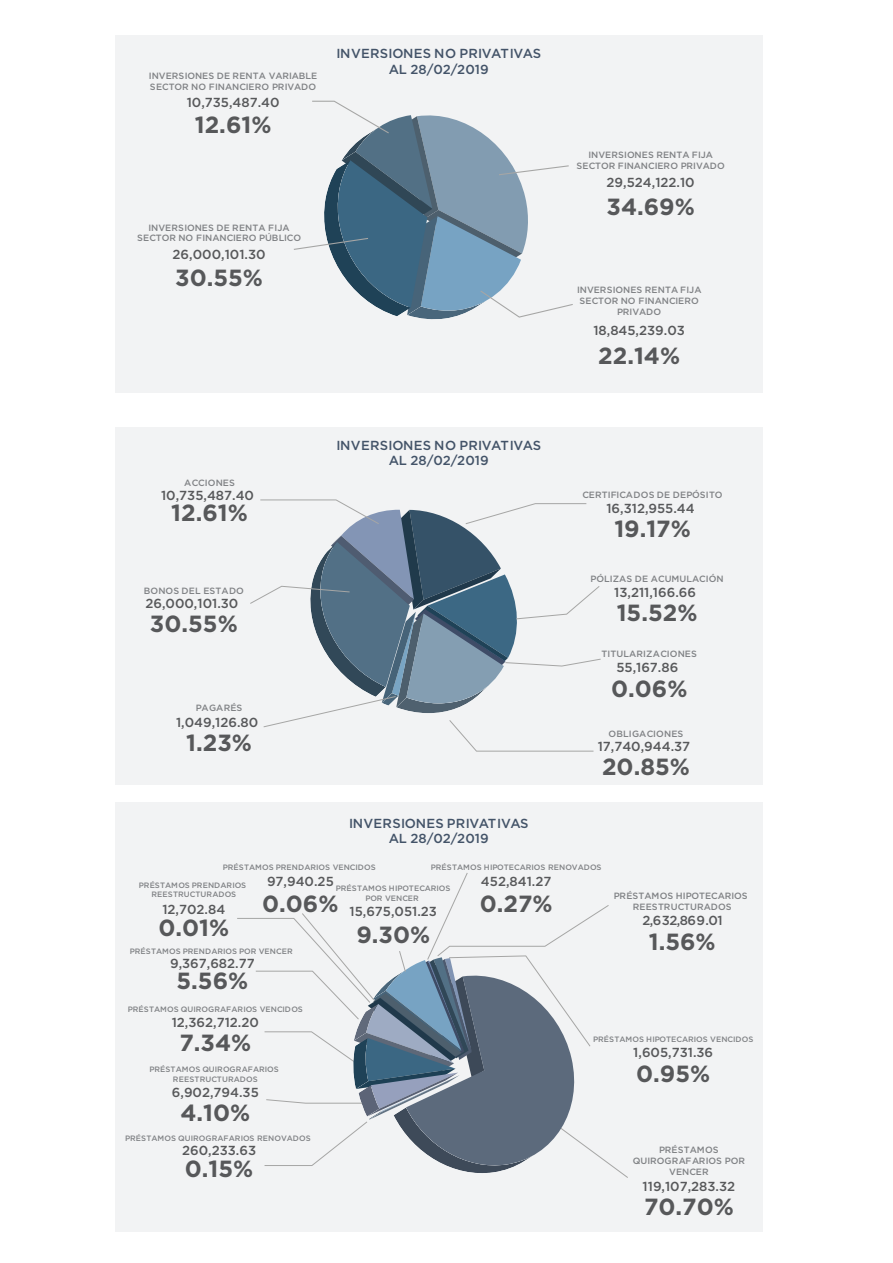
<style>
.page{position:relative;width:893px;height:1263px;background:#fff}
.page>*{position:absolute;margin:0;border:0;box-sizing:border-box;transform-origin:0 0}
.t1{font:700 23.4px "Gotham";color:#57585a}
.t2{font:500 13.05px "Gotham";color:#57585a}
.t3{font:500 13.05px/15.8px "Gotham";letter-spacing:.005em;color:#435368;text-align:center}
.t4{font:500 9.15px/10.9px "Gotham";letter-spacing:.005em;color:#808285;text-align:center}
.t5{font:500 7.8px/10.8px "Gotham";letter-spacing:.005em;color:#808285;text-align:center}
</style>
<div class="page">
<div style="left:115px;top:427px;width:648px;height:358px;background:#f2f3f4"></div>
<div style="left:115px;top:35px;width:648px;height:358px;background:#f2f3f4"></div>
<div style="left:115px;top:802px;width:648px;height:429px;background:#f2f3f4"></div>
<svg style="left:250px;top:499px;width:351px;height:253px"></svg>
<svg style="left:294px;top:100px;width:279px;height:219px"></svg>
<svg style="left:237px;top:873px;width:391px;height:305px"></svg>
<p class="t4" style="left:149px;top:70px;width:170px;text-align:left">INVERSIONES DE RENTA VARIABLE<br>SECTOR NO FINANCIERO PRIVADO</p>
<h2 class="t2" style="left:187px;top:94px;width:94px">10,735,487.40</h2>
<h1 class="t1" style="left:195px;top:109px;width:78px">12.61%</h1>
<h2 class="t3" style="left:336px;top:46px;width:206px">INVERSIONES NO PRIVATIVAS<br>AL 28/02/2019</h2>
<p class="t4" style="left:137px;top:222px;width:166px">INVERSIONES DE RENTA FIJA<br>SECTOR NO FINANCIERO PÚBLICO</p>
<h2 class="t2" style="left:173px;top:246px;width:95px">26,000,101.30</h2>
<h1 class="t1" style="left:175px;top:262px;width:89px">30.55%</h1>
<p class="t4" style="left:184px;top:477px;width:52px">ACCIONES</p>
<h2 class="t2" style="left:161px;top:487px;width:94px">10,735,487.40</h2>
<h1 class="t1" style="left:171px;top:497px;width:78px">12.61%</h1>
<p class="t4" style="left:144px;top:585px;width:102px">BONOS DEL ESTADO</p>
<h2 class="t2" style="left:145px;top:595px;width:95px">26,000,101.30</h2>
<h1 class="t1" style="left:150px;top:608px;width:89px">30.55%</h1>
<p class="t4" style="left:196px;top:702px;width:48px">PAGARÉS</p>
<h2 class="t2" style="left:176px;top:714px;width:84px">1,049,126.80</h2>
<h1 class="t1" style="left:186px;top:727px;width:67px">1.23%</h1>
<h2 class="t3" style="left:336px;top:438px;width:206px;line-height:15px">INVERSIONES NO PRIVATIVAS<br>AL 28/02/2019</h2>
<h2 class="t3" style="left:349px;top:816px;width:181px;line-height:14.4px">INVERSIONES PRIVATIVAS<br>AL 28/02/2019</h2>
<p class="t4" style="left:576px;top:149px;width:150px">INVERSIONES RENTA FIJA<br>SECTOR FINANCIERO PRIVADO</p>
<h2 class="t2" style="left:607px;top:174px;width:90px">29,524,122.10</h2>
<h1 class="t1" style="left:606px;top:191px;width:90px">34.69%</h1>
<p class="t4" style="left:577px;top:284px;width:126px">INVERSIONES RENTA FIJA<br>SECTOR NO FINANCIERO<br>PRIVADO</p>
<h2 class="t2" style="left:593px;top:321px;width:93px">18,845,239.03</h2>
<h1 class="t1" style="left:598px;top:340px;width:83px">22.14%</h1>
<p class="t4" style="left:582px;top:489px;width:142px">CERTIFICADOS DE DEPÓSITO</p>
<h2 class="t2" style="left:606px;top:499px;width:90px">16,312,955.44</h2>
<h1 class="t1" style="left:614px;top:513px;width:78px">19.17%</h1>
<p class="t4" style="left:590px;top:573px;width:135px">PÓLIZAS DE ACUMULACIÓN</p>
<h2 class="t2" style="left:614px;top:583px;width:83px">13,211,166.66</h2>
<h1 class="t1" style="left:617px;top:597px;width:82px">15.52%</h1>
<p class="t4" style="left:602px;top:648px;width:97px">TITULARIZACIONES</p>
<h2 class="t2" style="left:616px;top:658px;width:63px">55,167.86</h2>
<h1 class="t1" style="left:611px;top:673px;width:78px">0.06%</h1>
<p class="t4" style="left:609px;top:728px;width:76px">OBLIGACIONES</p>
<h2 class="t2" style="left:598px;top:738px;width:94px">17,740,944.37</h2>
<h1 class="t1" style="left:602px;top:751px;width:89px">20.85%</h1>
<p class="t5" style="left:223px;top:862px;width:155px">PRÉSTAMOS PRENDARIOS VENCIDOS</p>
<h2 class="t2" style="left:267px;top:873px;width:68px">97,940.25</h2>
<h1 class="t1" style="left:262px;top:888px;width:78px">0.06%</h1>
<p class="t5" style="left:431px;top:862px;width:172px">PRÉSTAMOS HIPOTECARIOS RENOVADOS</p>
<h2 class="t2" style="left:481px;top:873px;width:72px">452,841.27</h2>
<h1 class="t1" style="left:480px;top:888px;width:74px">0.27%</h1>
<p class="t4" style="left:633px;top:901px;width:100px">REESTRUCTURADOS</p>
<p class="t5" style="left:139px;top:880px;width:109px;line-height:9.6px">PRÉSTAMOS PRENDARIOS<br>REESTRUCTURADOS</p>
<h2 class="t2" style="left:162px;top:900px;width:64px">12,702.84</h2>
<h1 class="t1" style="left:159px;top:912px;width:72px">0.01%</h1>
<p class="t5" style="left:336px;top:884px;width:116px;line-height:9.3px">PRÉSTAMOS HIPOTECARIOS<br>POR VENCER</p>
<h2 class="t2" style="left:349px;top:903px;width:89px">15,675,051.23</h2>
<h1 class="t1" style="left:356px;top:920px;width:75px">9.30%</h1>
<p class="t4" style="left:614px;top:890px;width:135px">PRÉSTAMOS HIPOTECARIOS</p>
<h2 class="t2" style="left:642px;top:912px;width:82px">2,632,869.01</h2>
<h1 class="t1" style="left:649px;top:926px;width:68px">1.56%</h1>
<p class="t5" style="left:130px;top:945px;width:164px">PRÉSTAMOS PRENDARIOS POR VENCER</p>
<h2 class="t2" style="left:170px;top:955px;width:86px">9,367,682.77</h2>
<h1 class="t1" style="left:177px;top:965px;width:73px">5.56%</h1>
<p class="t5" style="left:128px;top:1003px;width:177px">PRÉSTAMOS QUIROGRAFARIOS VENCIDOS</p>
<h2 class="t2" style="left:172px;top:1014px;width:89px">12,362,712.20</h2>
<h1 class="t1" style="left:179px;top:1027px;width:73px">7.34%</h1>
<p class="t5" style="left:149px;top:1063px;width:131px">PRÉSTAMOS QUIROGRAFARIOS<br>REESTRUCTURADOS</p>
<h2 class="t2" style="left:172px;top:1084px;width:88px">6,902,794.35</h2>
<h1 class="t1" style="left:180px;top:1097px;width:71px">4.10%</h1>
<p class="t5" style="left:125px;top:1132px;width:187px">PRÉSTAMOS QUIROGRAFARIOS RENOVADOS</p>
<h2 class="t2" style="left:182px;top:1141px;width:76px">260,233.63</h2>
<h1 class="t1" style="left:185px;top:1153px;width:70px">0.15%</h1>
<p class="t5" style="left:593px;top:1034px;width:162px">PRÉSTAMOS HIPOTECARIOS VENCIDOS</p>
<h2 class="t2" style="left:633px;top:1044px;width:81px">1,605,731.36</h2>
<h1 class="t1" style="left:636px;top:1059px;width:76px">0.95%</h1>
<p class="t4" style="left:633px;top:1144px;width:114px">PRÉSTAMOS<br>QUIROGRAFARIOS POR<br>VENCER</p>
<h2 class="t2" style="left:643px;top:1178px;width:94px">119,107,283.32</h2>
<h1 class="t1" style="left:644px;top:1191px;width:91px">70.70%</h1>
</div>
